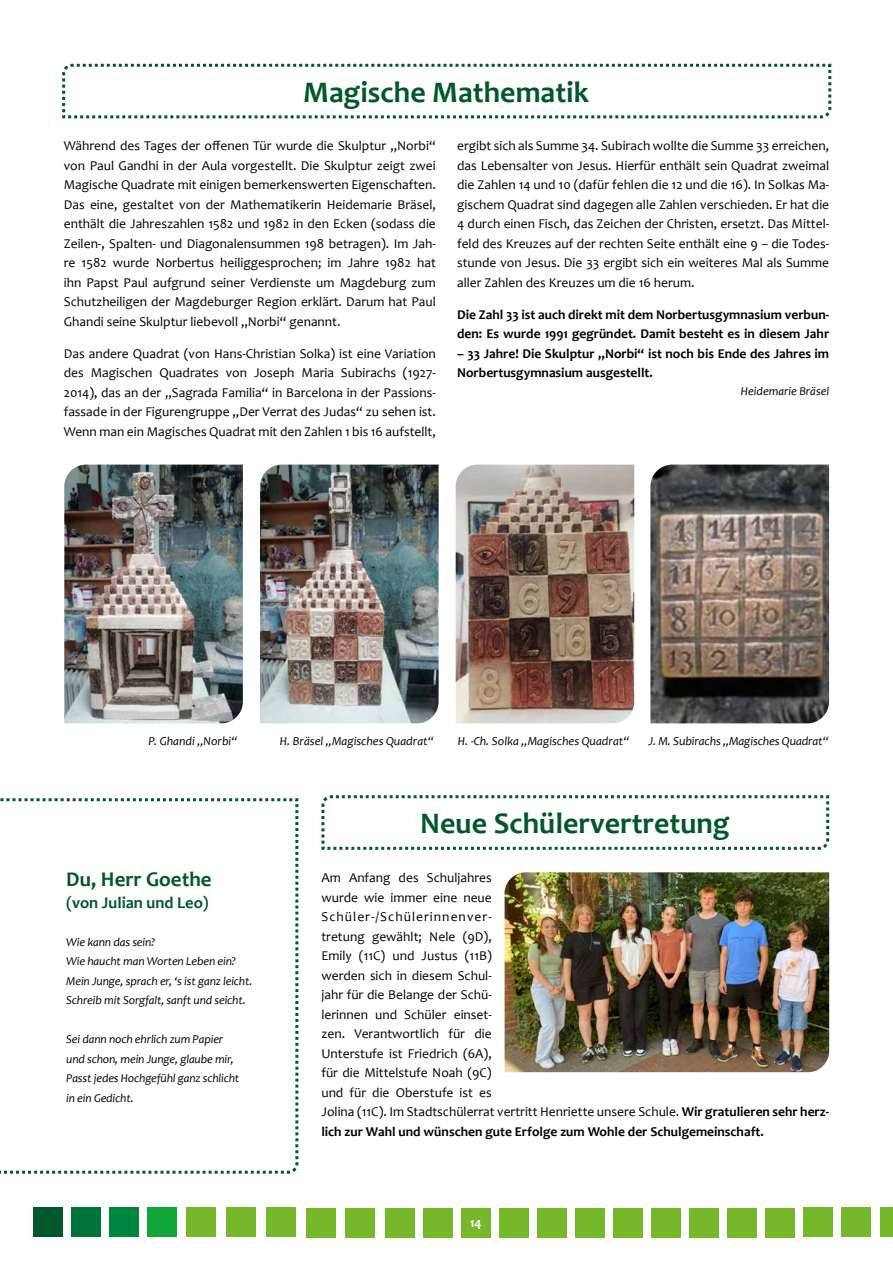
<style>
.page{position:relative;width:893px;height:1263px;background:#fff}
.page>*{position:absolute;margin:0;border:0;box-sizing:border-box;transform-origin:0 0}
.t1{font:700 30px "Candara";color:#00582b}
.t2{font:700 21px "Candara";color:#00582b}
.t3{font:700 16.5px "Candara";color:#00582b}
.t4{font:13.5px/19.5px "Candara";color:#000;text-align:justify}
.t5{font:700 13.5px/19.5px "Candara";color:#000}
.t6{font:700 13.5px "Candara";color:#fff}
.t7{font:italic 12.3px "Candara";color:#000}
.t8{font:italic 12px/19.5px "Candara";letter-spacing:-.01em;color:#000}
.s1{font-weight:700}
</style>
<div class="page">
<div style="left:33px;top:1208px;width:29px;height:29px;background:#00582b"></div>
<div style="left:71px;top:1208px;width:29px;height:29px;background:#007339"></div>
<div style="left:109px;top:1208px;width:29px;height:29px;background:#00853e"></div>
<div style="left:147px;top:1208px;width:29px;height:29px;background:#13a538"></div>
<div style="left:804px;top:1208px;width:29px;height:29px;background:#76b82a"></div>
<div style="left:842px;top:1208px;width:29px;height:29px;background:#76b82a"></div>
<div style="left:880px;top:1208px;width:13px;height:29px;background:#76b82a"></div>
<div style="left:575px;top:1208px;width:30px;height:29px;background:#76b82a"></div>
<div style="left:613px;top:1208px;width:30px;height:29px;background:#76b82a"></div>
<div style="left:651px;top:1208px;width:30px;height:29px;background:#76b82a"></div>
<div style="left:690px;top:1208px;width:29px;height:29px;background:#76b82a"></div>
<div style="left:728px;top:1208px;width:29px;height:29px;background:#76b82a"></div>
<div style="left:766px;top:1208px;width:29px;height:29px;background:#76b82a"></div>
<div style="left:461px;top:1208px;width:30px;height:29px;background:#76b82a"></div>
<div style="left:499px;top:1208px;width:30px;height:29px;background:#76b82a"></div>
<div style="left:537px;top:1208px;width:30px;height:29px;background:#76b82a"></div>
<div style="left:385px;top:1208px;width:29px;height:29px;background:#76b82a"></div>
<div style="left:423px;top:1208px;width:29px;height:29px;background:#76b82a"></div>
<div style="left:186px;top:1208px;width:29px;height:29px;background:#76b82a"></div>
<div style="left:307px;top:1208px;width:29px;height:29px;background:#76b82a"></div>
<div style="left:345px;top:1208px;width:29px;height:29px;background:#76b82a"></div>
<div style="left:226px;top:1208px;width:30px;height:29px;background:#76b82a"></div>
<div style="left:266px;top:1208px;width:30px;height:29px;background:#76b82a"></div>
<svg style="left:62px;top:63px;width:770px;height:56px"></svg>
<img style="left:64px;top:465px;width:179px;height:258px">
<img style="left:260px;top:465px;width:179px;height:258px">
<img style="left:456px;top:465px;width:178px;height:258px">
<img style="left:650px;top:465px;width:179px;height:258px">
<svg style="left:321px;top:795px;width:509px;height:55px"></svg>
<img style="left:505px;top:872px;width:324px;height:200px">
<svg style="left:0;top:798px;width:299px;height:376px"></svg>
<h1 class="t1" style="left:303px;top:74px;width:287px">Magische Mathematik</h1>
<p class="t4" style="left:64px;top:136px;width:374px">Während des Tages der offenen Tür wurde die Skulptur „Norbi“ von Paul Gandhi in der Aula vorgestellt. Die Skulptur zeigt zwei Magische Quadrate mit einigen bemerkenswerten Eigenschaften.<br>Das eine, gestaltet von der Mathematikerin Heidemarie Bräsel, enthält die Jahreszahlen 1582 und 1982 in den Ecken (sodass die Zeilen-, Spalten- und Diagonalensummen 198 betragen). Im Jah&shy;re 1582 wurde Norbertus heiliggesprochen; im Jahre 1982 hat ihn Papst Paul aufgrund seiner Verdienste um Magdeburg zum Schutzheiligen der Magdeburger Region erklärt. Darum hat Paul Ghandi seine Skulptur liebevoll „Norbi“ genannt.</p>
<p class="t4" style="left:64px;top:344px;width:374px">Das andere Quadrat (von Hans-Christian Solka) ist eine Variation des Magischen Quadrates von Joseph Maria Subirachs (1927- 2014), das an der „Sagrada Familia“ in Barcelona in der Passions&shy;fassade in der Figurengruppe „Der Verrat des Judas“ zu sehen ist.<br>Wenn man ein Magisches Quadrat mit den Zahlen 1 bis 16 aufstellt,</p>
<p class="t4" style="left:457px;top:136px;width:374px">ergibt sich als Summe 34. Subirach wollte die Summe 33 erreichen, das Lebensalter von Jesus. Hierfür enthält sein Quadrat zweimal die Zahlen 14 und 10 (dafür fehlen die 12 und die 16). In Solkas Ma&shy;gischem Quadrat sind dagegen alle Zahlen verschieden. Er hat die 4 durch einen Fisch, das Zeichen der Christen, ersetzt. Das Mittel&shy;feld des Kreuzes auf der rechten Seite enthält eine 9 – die Todes&shy;stunde von Jesus. Die 33 ergibt sich ein weiteres Mal als Summe aller Zahlen des Kreuzes um die 16 herum.</p>
<p class="t5" style="left:457px;top:305px;width:374px">Die Zahl 33 ist auch direkt mit dem Norbertusgymnasium verbun&shy;den: Es wurde 1991 gegründet. Damit besteht es in diesem Jahr</p>
<p class="t5" style="left:457px;top:344px;width:374px">– 33 Jahre! Die Skulptur „Norbi“ ist noch bis Ende des Jahres im<br>Norbertusgymnasium ausgestellt.</p>
<p class="t8" style="left:741px;top:382px;width:90px">Heidemarie Bräsel</p>
<p class="t7" style="left:149px;top:734px;width:91px">P. Ghandi „Norbi“</p>
<p class="t7" style="left:280px;top:734px;width:156px">H. Bräsel „Magisches Quadrat“</p>
<p class="t7" style="left:458px;top:734px;width:173px">H. -Ch. Solka „Magisches Quadrat“</p>
<p class="t7" style="left:648px;top:734px;width:182px">J. M. Subirachs „Magisches Quadrat“</p>
<h2 class="t2" style="left:66px;top:866px;width:147px">Du, Herr Goethe</h2>
<p class="t3" style="left:66px;top:893px;width:144px">(von Julian und Leo)</p>
<p class="t8" style="left:66px;top:932px;width:188px">Wie kann das sein?<br>Wie haucht man Worten Leben ein?<br>Mein Junge, sprach er, ‘s ist ganz leicht.<br>Schreib mit Sorgfalt, sanft und seicht.</p>
<p class="t8" style="left:66px;top:1029px;width:175px">Sei dann noch ehrlich zum Papier und schon, mein Junge, glaube mir,<br>Passt jedes Hochgefühl ganz schlicht in ein Gedicht.</p>
<h1 class="t1" style="left:420px;top:805px;width:311px">Neue Schülervertretung</h1>
<p class="t4" style="left:321px;top:868px;width:509px;text-align:left">Am Anfang des Schuljahres<br>wurde wie immer eine neue<br>Schüler-/Schülerinnenver-<br>tretung gewählt; Nele (9D),<br>Emily (11C) und Justus (11B)<br>werden sich in diesem Schul-<br>jahr für die Belange der Schü-<br>lerinnen und Schüler einset-<br>zen. Verantwortlich für die<br>Unterstufe ist Friedrich (6A),<br>für die Mittelstufe Noah (9C)<br>und für die Oberstufe ist es<br>Jolina (11C). Im Stadtschülerrat vertritt Henriette unsere Schule. <span class="s1">Wir gratulieren sehr herz&shy;lich zur Wahl und wünschen gute Erfolge zum Wohle der Schulgemeinschaft.</span></p>
<p class="t6" style="left:470px;top:1215px;width:13px">14</p>
</div>
